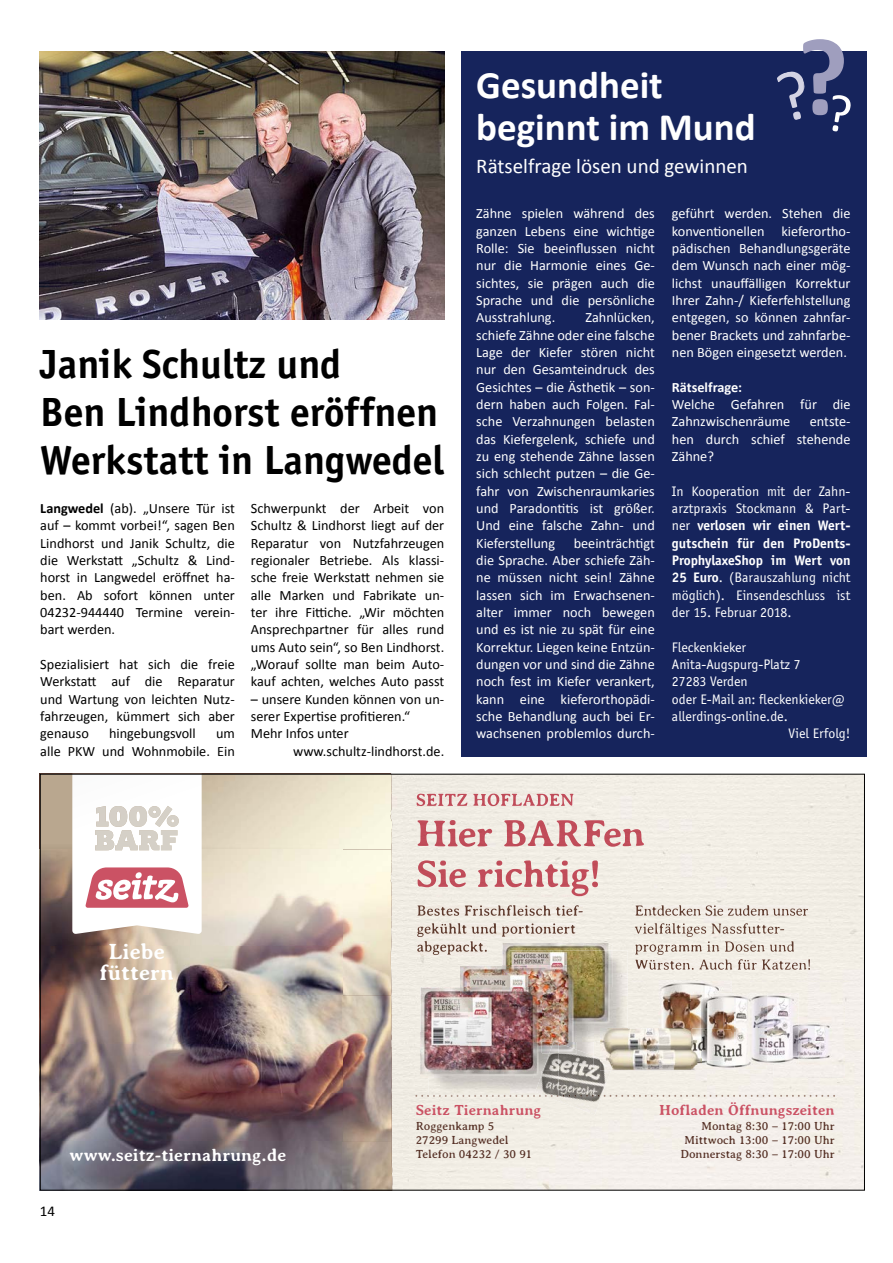
<style>
.page{position:relative;width:893px;height:1263px;background:#fff}
.page>*{position:absolute;margin:0;border:0;box-sizing:border-box;transform-origin:0 0}
.t1{font:700 111.3px "Calibri";color:#9f9ebe}
.t2{font:700 42px/48px "Officina Sans";color:#000}
.t3{font:700 39px/42px "Calibri";color:#fff}
.t4{font:700 22.5px/21px "Averia Serif";color:#fff;text-align:center}
.t5{font:21px "Calibri";color:#fff}
.t6{font:700 18px "Averia Serif";color:#fff}
.t7{font:700 15px "Averia Serif";color:#cb5264}
.t8{font:15px "Calibri";color:#000}
.t9{font:14.25px/17.4px "Calibri";color:#fff;text-align:justify}
.t10{font:14.25px/17.4px "Calibri";color:#000;text-align:justify}
.t11{font:14.25px/17.4px "Officina Sans";color:#fff;text-align:justify}
.t12{font:700 14.25px "Calibri";color:#fff}
.t13{font:12px/14.4px "Averia Serif";color:#563126}
.s1{font-weight:700}
</style>
<div class="page">
<div style="left:461px;top:51px;width:405px;height:706px;background:#16245c"></div>
<img style="left:40px;top:51px;width:404px;height:268px">
<div style="left:40px;top:774px;width:824px;height:416px;background:#f1ede4"></div>
<img style="left:707px;top:982px;width:156px;height:206px">
<img style="left:602px;top:987px;width:52px;height:198px">
<img style="left:654px;top:1078px;width:53px;height:110px">
<img style="left:549px;top:1042px;width:53px;height:146px">
<img style="left:448px;top:1100px;width:101px;height:88px">
<img style="left:42px;top:776px;width:350px;height:412px">
<svg style="left:72px;top:776px;width:130px;height:158px;background:#efdede"></svg>
<img style="left:417px;top:794px;width:156px;height:12px">
<img style="left:418px;top:820px;width:226px;height:27px">
<img style="left:418px;top:860px;width:180px;height:36px">
<img style="left:417px;top:905px;width:166px;height:11px">
<img style="left:417px;top:923px;width:159px;height:14px">
<img style="left:417px;top:941px;width:70px;height:14px">
<img style="left:635px;top:905px;width:173px;height:11px">
<img style="left:635px;top:923px;width:149px;height:14px">
<img style="left:635px;top:941px;width:159px;height:14px">
<img style="left:636px;top:959px;width:174px;height:11px">
<img style="left:415px;top:1095px;width:420px;height:2px">
<img style="left:593px;top:950px;width:35px;height:87px">
<img style="left:502px;top:943px;width:107px;height:23px">
<img style="left:510px;top:950px;width:102px;height:38px">
<img style="left:593px;top:988px;width:19px;height:37px">
<img style="left:577px;top:974px;width:16px;height:76px">
<img style="left:460px;top:966px;width:42px;height:21px">
<img style="left:510px;top:966px;width:67px;height:59px">
<img style="left:468px;top:974px;width:34px;height:21px">
<img style="left:559px;top:1025px;width:18px;height:18px">
<img style="left:428px;top:1095px;width:107px;height:1px">
<img style="left:504px;top:1053px;width:38px;height:18px">
<img style="left:542px;top:995px;width:17px;height:76px">
<img style="left:421px;top:987px;width:39px;height:45px">
<img style="left:421px;top:1032px;width:7px;height:42px">
<svg style="left:460px;top:987px;width:8px;height:8px"></svg>
<svg style="left:502px;top:966px;width:8px;height:29px"></svg>
<img style="left:510px;top:987px;width:32px;height:8px">
<img style="left:428px;top:995px;width:32px;height:41px">
<img style="left:428px;top:1036px;width:38px;height:42px">
<img style="left:466px;top:1053px;width:38px;height:25px">
<img style="left:504px;top:1071px;width:31px;height:7px">
<img style="left:460px;top:995px;width:45px;height:58px">
<img style="left:505px;top:1025px;width:37px;height:28px">
<img style="left:510px;top:1025px;width:32px;height:16px">
<img style="left:502px;top:995px;width:40px;height:30px">
<img style="left:798px;top:1006px;width:46px;height:35px">
<img style="left:773px;top:1041px;width:71px;height:36px">
<img style="left:798px;top:1026px;width:2px;height:31px">
<img style="left:737px;top:993px;width:61px;height:36px">
<img style="left:767px;top:1029px;width:6px;height:35px">
<img style="left:773px;top:1006px;width:25px;height:58px">
<img style="left:648px;top:981px;width:84px;height:84px">
<img style="left:732px;top:994px;width:5px;height:37px">
<img style="left:702px;top:1031px;width:65px;height:38px">
<img style="left:737px;top:994px;width:30px;height:70px">
<img style="left:691px;top:994px;width:41px;height:35px">
<img style="left:701px;top:997px;width:22px;height:63px">
<img style="left:600px;top:1028px;width:51px;height:42px">
<img style="left:651px;top:1065px;width:44px;height:5px">
<img style="left:600px;top:1028px;width:28px;height:13px">
<svg style="left:691px;top:1065px;width:11px;height:4px"></svg>
<img style="left:701px;top:1028px;width:1px;height:30px">
<img style="left:544px;top:1056px;width:67px;height:58px">
<img style="left:545px;top:1095px;width:55px;height:2px">
<img style="left:559px;top:1050px;width:34px;height:21px">
<img style="left:559px;top:1043px;width:18px;height:10px">
<img style="left:535px;top:1071px;width:24px;height:25px">
<svg style="left:545px;top:1095px;width:13px;height:1px"></svg>
<svg style="left:549px;top:1041px;width:10px;height:12px"></svg>
<svg style="left:600px;top:1058px;width:13px;height:12px"></svg>
<svg style="left:803px;top:80px;width:2px;height:12px"></svg>
<h2 class="t2" style="left:40px;top:340px;width:405px">Janik Schultz und<br>Ben Lindhorst eröffnen<br>Werkstatt in Langwedel</h2>
<p class="t10" style="left:40px;top:499px;width:196px"><span class="s1">Langwedel</span> (ab). „Unsere Tür ist auf – kommt vorbei!“, sagen Ben Lindhorst und Janik Schultz, die die Werkstatt „Schultz &amp; Lind&shy;horst in Langwedel eröffnet ha&shy;ben. Ab sofort können unter 04232-944440 Termine verein&shy;bart werden.</p>
<p class="t10" style="left:40px;top:655px;width:196px">Spezialisiert hat sich die freie Werkstatt auf die Reparatur und Wartung von leichten Nutz&shy;fahrzeugen, kümmert sich aber genauso</p>
<p class="t10" style="left:109px;top:725px;width:88px">hingebungsvoll</p>
<p class="t10" style="left:40px;top:725px;width:196px;text-align:right">um<br>alle PKW und Wohnmobile. Ein</p>
<p class="t10" style="left:251px;top:500px;width:195px">Schwerpunkt der Arbeit von Schultz &amp; Lindhorst liegt auf der Reparatur von Nutzfahrzeugen regionaler Betriebe. Als klassi&shy;sche freie Werkstatt nehmen sie alle Marken und Fabrikate un&shy;ter ihre Fittiche. „Wir möchten Ansprechpartner für alles rund ums Auto sein“, so Ben Lindhorst. „Worauf sollte man beim Auto&shy;kauf achten, welches Auto passt</p>
<p class="t10" style="left:251px;top:690px;width:195px;text-align:left">– unsere Kunden können von un&shy;serer Expertise profitieren.“<br>Mehr Infos unter</p>
<p class="t10" style="left:293px;top:742px;width:153px">www.schultz-lindhorst.de.</p>
<h3 class="t3" style="left:476px;top:64px;width:281px">Gesundheit beginnt im Mund</h3>
<h3 class="t5" style="left:476px;top:153px;width:273px">Rätselfrage lösen und gewinnen</h3>
<h1 class="t1" style="left:797px;top:6px;width:53px">?</h1>
<p class="t9" style="left:476px;top:205px;width:180px">Zähne spielen während des ganzen Lebens eine wichtige Rolle: Sie beeinflussen nicht nur die Harmonie eines Ge&shy;sichtes, sie prägen auch die Sprache und die persönliche Ausstrahlung.</p>
<p class="t9" style="left:476px;top:309px;width:180px;text-indent:109px">Zahnlücken, schiefe Zähne oder eine falsche Lage der Kiefer stören nicht nur den Gesamteindruck des Gesichtes – die Ästhetik – son&shy;dern haben auch Folgen. Fal&shy;sche Verzahnungen belasten das Kiefergelenk, schiefe und zu eng stehende Zähne lassen sich schlecht putzen – die Ge&shy;fahr von Zwischenraumkaries und Paradontitis ist größer.<br>Und eine falsche Zahn- und Kieferstellung</p>
<p class="t9" style="left:476px;top:534px;width:180px;text-indent:97px">beeinträchtigt die Sprache. Aber schiefe Zäh&shy;ne müssen nicht sein! Zähne lassen sich im Erwachsenen&shy;alter immer noch bewegen und es ist nie zu spät für eine Korrektur. Liegen keine Entzün&shy;dungen vor und sind die Zähne noch fest im Kiefer verankert, kann eine kieferorthopädi&shy;sche Behandlung auch bei Er&shy;wachsenen problemlos durch-</p>
<p class="t9" style="left:672px;top:205px;width:180px">geführt werden. Stehen die konventionellen kieferortho&shy;pädischen Behandlungsgeräte dem Wunsch nach einer mög&shy;lichst unauffälligen Korrektur Ihrer Zahn-/ Kieferfehlstellung entgegen, so können zahnfar&shy;bener Brackets und zahnfarbe&shy;nen Bögen eingesetzt werden.</p>
<p class="t12" style="left:672px;top:378px;width:72px">Rätselfrage:</p>
<p class="t9" style="left:672px;top:396px;width:180px">Welche Gefahren für die<br>Zahnzwischenräume</p>
<p class="t9" style="left:672px;top:413px;width:180px;text-indent:138px">entste&shy;hen durch schief stehende Zähne?</p>
<p class="t11" style="left:672px;top:482px;width:180px">In Kooperation mit der Zahn&shy;arztpraxis Stockmann &amp; Part&shy;ner <span class="s1">verlosen wir einen Wert&shy;gutschein für den ProDents-ProphylaxeShop im Wert von 25 Euro</span>. (Barauszahlung nicht möglich). Einsendeschluss ist der 15. Februar 2018.</p>
<p class="t11" style="left:672px;top:638px;width:76px">Fleckenkieker</p>
<p class="t11" style="left:672px;top:656px;width:130px">Anita-Augspurg-Platz 7</p>
<p class="t11" style="left:672px;top:673px;width:77px">27283 Verden</p>
<p class="t11" style="left:672px;top:690px;width:174px">oder E-Mail an: fleckenkieker@</p>
<p class="t11" style="left:672px;top:708px;width:117px">allerdings-online.de.</p>
<p class="t11" style="left:789px;top:725px;width:63px">Viel Erfolg!</p>
<h3 class="t4" style="left:100px;top:941px;width:76px">Liebe füttern</h3>
<p class="t7" style="left:659px;top:1102px;width:177px">Hofladen Öffnungszeiten</p>
<p class="t13" style="left:684px;top:1118px;width:152px;text-align:right">Montag 8:30 – 17:00 Uhr<br>Mittwoch 13:00 – 17:00 Uhr</p>
<p class="t7" style="left:416px;top:1102px;width:127px">Seitz Tiernahrung</p>
<p class="t13" style="left:416px;top:1118px;width:118px">Roggenkamp 5<br>27299 Langwedel<br>Telefon 04232 / 30 91</p>
<p class="t6" style="left:70px;top:1145px;width:218px">www.seitz-tiernahrung.de</p>
<p class="t13" style="left:680px;top:1147px;width:156px">Donnerstag 8:30 – 17:00 Uhr</p>
<p class="t8" style="left:40px;top:1201px;width:17px">14</p>
</div>
